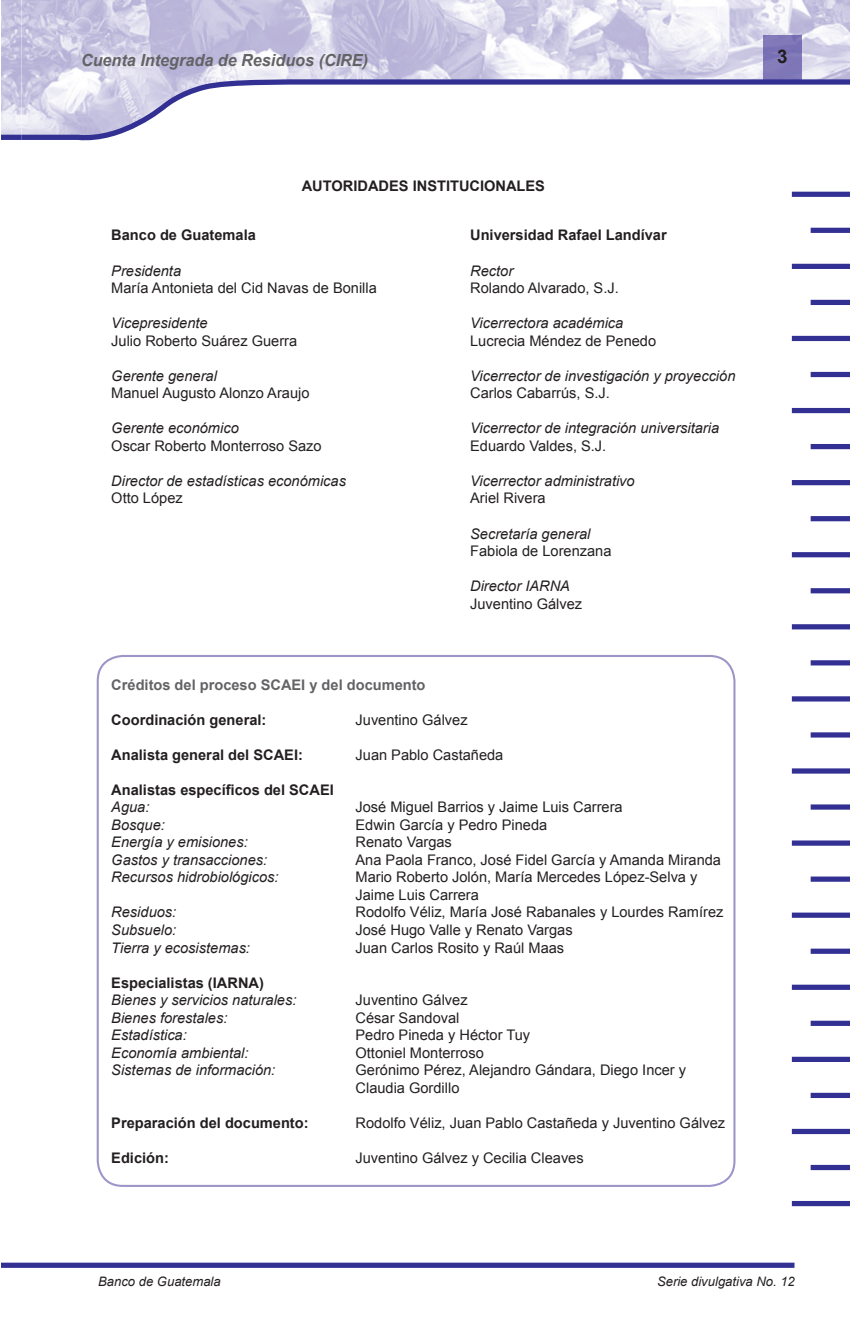
<style>
.page{position:relative;width:851px;height:1337px;background:#fff}
.page>*{position:absolute;margin:0;border:0;box-sizing:border-box;transform-origin:0 0}
.t1{font:700 18.68px "Arial";color:#231f20}
.t2{font:italic 700 16.65px "Arial";color:#636366}
.t3{font:14.62px/17.6px "Arial";color:#231f20}
.t4{font:italic 14.62px/17.6px "Arial";color:#231f20}
.t5{font:700 14.62px/17.6px "Arial";color:#231f20}
.t6{font:700 14.62px "Arial";color:#636366}
.t7{font:italic 13.05px "Arial";color:#231f20}
.s1{font-style:italic}
.s2{font-style:normal}
.s3{font-weight:400;font-style:italic}
.s4{font-weight:700;font-style:normal}
</style>
<div class="page">
<img style="left:1px;top:0;width:848px;height:77px">
<div style="left:791px;top:192px;width:58px;height:5px;background:#323092"></div>
<div style="left:791px;top:264px;width:58px;height:5px;background:#323092"></div>
<div style="left:791px;top:336px;width:58px;height:5px;background:#323092"></div>
<div style="left:791px;top:408px;width:58px;height:5px;background:#323092"></div>
<div style="left:791px;top:480px;width:58px;height:5px;background:#323092"></div>
<div style="left:791px;top:552px;width:58px;height:5px;background:#323092"></div>
<div style="left:791px;top:624px;width:58px;height:5px;background:#323092"></div>
<div style="left:791px;top:696px;width:58px;height:5px;background:#323092"></div>
<div style="left:791px;top:768px;width:58px;height:5px;background:#323092"></div>
<div style="left:791px;top:840px;width:58px;height:5px;background:#323092"></div>
<div style="left:791px;top:912px;width:58px;height:5px;background:#323092"></div>
<div style="left:791px;top:984px;width:58px;height:6px;background:#323092"></div>
<div style="left:791px;top:1056px;width:58px;height:6px;background:#323092"></div>
<div style="left:791px;top:1128px;width:58px;height:6px;background:#323092"></div>
<div style="left:791px;top:1201px;width:58px;height:5px;background:#323092"></div>
<div style="left:810px;top:228px;width:39px;height:5px;background:#323092"></div>
<div style="left:810px;top:300px;width:39px;height:5px;background:#323092"></div>
<div style="left:810px;top:372px;width:39px;height:5px;background:#323092"></div>
<div style="left:810px;top:444px;width:39px;height:5px;background:#323092"></div>
<div style="left:810px;top:516px;width:39px;height:5px;background:#323092"></div>
<div style="left:810px;top:588px;width:39px;height:5px;background:#323092"></div>
<div style="left:810px;top:660px;width:39px;height:5px;background:#323092"></div>
<div style="left:810px;top:732px;width:39px;height:5px;background:#323092"></div>
<div style="left:810px;top:804px;width:39px;height:5px;background:#323092"></div>
<div style="left:810px;top:876px;width:39px;height:5px;background:#323092"></div>
<div style="left:810px;top:948px;width:39px;height:5px;background:#323092"></div>
<div style="left:810px;top:1020px;width:39px;height:6px;background:#323092"></div>
<div style="left:810px;top:1092px;width:39px;height:6px;background:#323092"></div>
<div style="left:810px;top:1164px;width:39px;height:6px;background:#323092"></div>
<div style="left:1px;top:1262px;width:793px;height:5px;background:#323092"></div>
<svg style="left:1px;top:77px;width:15px;height:63px"></svg>
<div style="left:763px;top:35px;width:38px;height:42px;background:#7e76b7"></div>
<svg style="left:16px;top:77px;width:833px;height:64px"></svg>
<p class="t2" style="left:81px;top:51px;width:288px">Cuenta Integrada de Residuos (CIRE)</p>
<p class="t1" style="left:777px;top:46px;width:12px">3</p>
<p class="t5" style="left:302px;top:177px;width:245px">AUTORIDADES INSTITUCIONALES</p>
<p class="t5" style="left:470px;top:227px;width:198px">Universidad Rafael Landívar</p>
<p class="t3" style="left:470px;top:262px;width:150px"><span class="s1">Rector<br></span>Rolando Alvarado, S.J.</p>
<p class="t3" style="left:470px;top:314px;width:187px"><span class="s1">Vicerrectora académica<br></span>Lucrecia Méndez de Penedo</p>
<p class="t4" style="left:470px;top:367px;width:267px">Vicerrector de investigación y proyección<br><span class="s2">Carlos Cabarrús, S.J.</span></p>
<p class="t4" style="left:470px;top:419px;width:250px">Vicerrector de integración universitaria<br><span class="s2">Eduardo Valdes, S.J.</span></p>
<p class="t4" style="left:470px;top:472px;width:166px">Vicerrector administrativo<br><span class="s2">Ariel Rivera</span></p>
<p class="t3" style="left:470px;top:524px;width:143px"><span class="s1">Secretaría general<br></span>Fabiola de Lorenzana</p>
<p class="t3" style="left:470px;top:577px;width:114px"><span class="s1">Director IARNA<br></span>Juventino Gálvez</p>
<p class="t5" style="left:111px;top:227px;width:146px">Banco de Guatemala</p>
<p class="t3" style="left:111px;top:262px;width:267px"><span class="s1">Presidenta<br></span>María Antonieta del Cid Navas de Bonilla</p>
<p class="t3" style="left:111px;top:314px;width:187px"><span class="s1">Vicepresidente<br></span>Julio Roberto Suárez Guerra</p>
<p class="t3" style="left:111px;top:367px;width:200px"><span class="s1">Gerente general<br></span>Manuel Augusto Alonzo Araujo</p>
<p class="t3" style="left:111px;top:419px;width:212px"><span class="s1">Gerente económico<br></span>Oscar Roberto Monterroso Sazo</p>
<p class="t4" style="left:111px;top:472px;width:236px">Director de estadísticas económicas<br><span class="s2">Otto López</span></p>
<p class="t6" style="left:111px;top:676px;width:316px">Créditos del proceso SCAEI y del documento</p>
<p class="t5" style="left:111px;top:711px;width:156px">Coordinación general:</p>
<p class="t3" style="left:355px;top:711px;width:114px">Juventino Gálvez</p>
<p class="t5" style="left:111px;top:746px;width:193px">Analista general del SCAEI:</p>
<p class="t3" style="left:355px;top:746px;width:149px">Juan Pablo Castañeda</p>
<p class="t5" style="left:111px;top:781px;width:224px">Analistas específicos del SCAEI<br><span class="s3">Agua:</span></p>
<p class="t3" style="left:355px;top:798px;width:268px">José Miguel Barrios y Jaime Luis Carrera</p>
<p class="t4" style="left:111px;top:816px;width:55px">Bosque:</p>
<p class="t3" style="left:355px;top:816px;width:193px">Edwin García y Pedro Pineda</p>
<p class="t4" style="left:111px;top:833px;width:138px">Energía y emisiones:</p>
<p class="t3" style="left:355px;top:833px;width:98px">Renato Vargas</p>
<p class="t4" style="left:111px;top:851px;width:157px">Gastos y transacciones:</p>
<p class="t3" style="left:355px;top:851px;width:367px">Ana Paola Franco, José Fidel García y Amanda Miranda</p>
<p class="t4" style="left:111px;top:868px;width:169px">Recursos hidrobiológicos:</p>
<p class="t3" style="left:355px;top:868px;width:343px">Mario Roberto Jolón, María Mercedes López-Selva y<br>Jaime Luis Carrera</p>
<p class="t4" style="left:111px;top:903px;width:66px">Residuos:</p>
<p class="t3" style="left:355px;top:903px;width:369px">Rodolfo Véliz, María José Rabanales y Lourdes Ramírez</p>
<p class="t4" style="left:111px;top:921px;width:66px">Subsuelo:</p>
<p class="t3" style="left:355px;top:921px;width:219px">José Hugo Valle y Renato Vargas</p>
<p class="t4" style="left:111px;top:938px;width:140px">Tierra y ecosistemas:</p>
<p class="t3" style="left:355px;top:938px;width:210px">Juan Carlos Rosito y Raúl Maas</p>
<p class="t4" style="left:111px;top:973px;width:187px"><span class="s4">Especialistas (IARNA)<br></span>Bienes y servicios naturales:</p>
<p class="t3" style="left:355px;top:991px;width:114px">Juventino Gálvez</p>
<p class="t4" style="left:111px;top:1008px;width:118px">Bienes forestales:</p>
<p class="t3" style="left:355px;top:1008px;width:105px">César Sandoval</p>
<p class="t4" style="left:111px;top:1026px;width:77px">Estadística:</p>
<p class="t3" style="left:355px;top:1026px;width:176px">Pedro Pineda y Héctor Tuy</p>
<p class="t4" style="left:111px;top:1044px;width:139px">Economía ambiental:</p>
<p class="t3" style="left:355px;top:1044px;width:130px">Ottoniel Monterroso</p>
<p class="t4" style="left:111px;top:1061px;width:165px">Sistemas de información:</p>
<p class="t3" style="left:355px;top:1061px;width:332px">Gerónimo Pérez, Alejandro Gándara, Diego Incer y<br>Claudia Gordillo</p>
<p class="t5" style="left:111px;top:1114px;width:199px">Preparación del documento:</p>
<p class="t3" style="left:355px;top:1114px;width:371px">Rodolfo Véliz, Juan Pablo Castañeda y Juventino Gálvez</p>
<p class="t5" style="left:111px;top:1149px;width:59px">Edición:</p>
<p class="t3" style="left:355px;top:1149px;width:230px">Juventino Gálvez y Cecilia Cleaves</p>
<p class="t7" style="left:98px;top:1274px;width:124px">Banco de Guatemala</p>
<p class="t7" style="left:657px;top:1274px;width:139px">Serie divulgativa No. 12</p>
</div>
